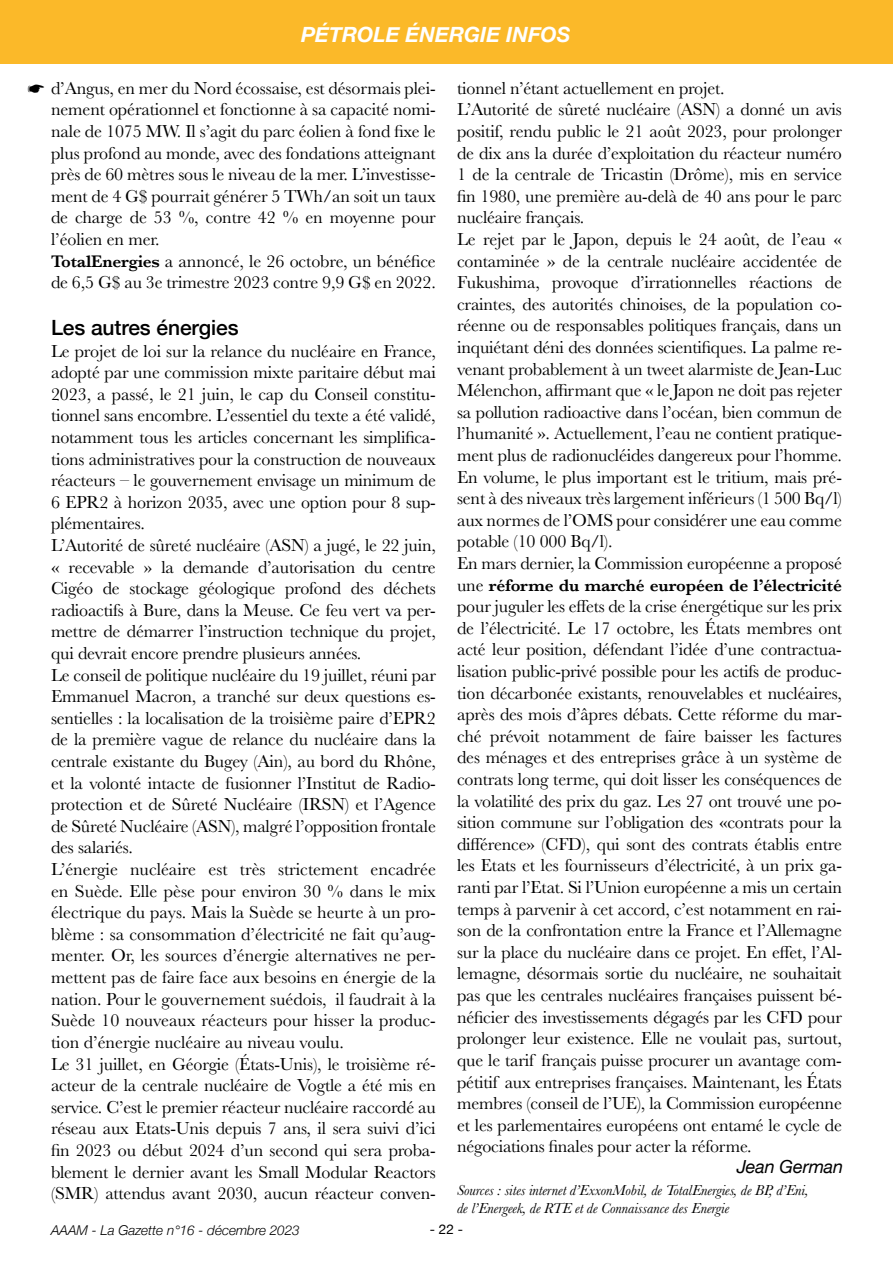
<style>
.page{position:relative;width:893px;height:1263px;background:#fff}
.page>*{position:absolute;margin:0;border:0;box-sizing:border-box;transform-origin:0 0}
.t1{font:italic 700 21px "Helvetica Neue";color:#fff}
.t2{font:500 21px "Helvetica Neue";letter-spacing:-.005em;color:#000}
.t3{font:18px/21.6px "Baskerville";letter-spacing:-.01em;color:#000}
.t4{font:italic 18px "Helvetica Neue";letter-spacing:-.005em;color:#000}
.t5{font:600 17.4px "Baskerville";letter-spacing:-.01em;color:#000}
.t6{font:italic 15px/18px "Baskerville";letter-spacing:-.005em;color:#000}
.t7{font:italic 300 13.5px "Helvetica Neue";color:#000}
.t8{font:13.5px "Helvetica Neue";color:#000}
.s1{font-weight:600;font-size:17.4px}
.s2{font-weight:400;font-size:18px}
</style>
<div class="page">
<div style="left:0;top:0;width:893px;height:64px;background:#fbb929"></div>
<p class="t1" style="left:301px;top:18px;width:271px">PÉTROLE ÉNERGIE INFOS</p>
<p class="t3" style="left:51px;top:77px;width:386px;text-indent:-23px">☛ d’Angus, en mer du Nord écossaise, est désormais plei&shy;nement opérationnel et fonctionne à sa capacité nomi&shy;nale de 1075 MW. Il s’agit du parc éolien à fond fixe le plus profond au monde, avec des fondations atteignant près de 60 mètres sous le niveau de la mer. L’investisse&shy;ment de 4 G$ pourrait générer 5 TWh/an soit un taux de charge de 53 %, contre 42 % en moyenne pour l’éolien en mer.<br><span class="s1">TotalEnergies</span> a annoncé, le 26 octobre, un bénéfice de 6,5 G$ au 3e trimestre 2023 contre 9,9 G$ en 2022.</p>
<p class="t2" style="left:51px;top:311px;width:189px">Les autres énergies</p>
<p class="t3" style="left:51px;top:340px;width:386px">Le projet de loi sur la relance du nucléaire en France, adopté par une commission mixte paritaire début mai 2023, a passé, le 21 juin, le cap du Conseil constitu&shy;tionnel sans encombre. L’essentiel du texte a été validé, notamment tous les articles concernant les simplifica&shy;tions administratives pour la construction de nouveaux réacteurs – le gouvernement envisage un minimum de 6 EPR2 à horizon 2035, avec une option pour 8 sup&shy;plémentaires.<br>L’Autorité de sûreté nucléaire (ASN) a jugé, le 22 juin, « recevable » la demande d’autorisation du centre Cigéo de stockage géologique profond des déchets radioactifs à Bure, dans la Meuse. Ce feu vert va per&shy;mettre de démarrer l’instruction technique du projet, qui devrait encore prendre plusieurs années.<br>Le conseil de politique nucléaire du 19 juillet, réuni par Emmanuel Macron, a tranché sur deux questions es&shy;sentielles : la localisation de la troisième paire d’EPR2 de la première vague de relance du nucléaire dans la centrale existante du Bugey (Ain), au bord du Rhône, et la volonté intacte de fusionner l’Institut de Radio&shy;protection et de Sûreté Nucléaire (IRSN) et l’Agence de Sûreté Nucléaire (ASN), malgré l’opposition frontale des salariés.<br>L’énergie nucléaire est très strictement encadrée en Suède. Elle pèse pour environ 30 % dans le mix électrique du pays. Mais la Suède se heurte à un pro&shy;blème : sa consommation d’électricité ne fait qu’aug&shy;menter. Or, les sources d’énergie alternatives ne per&shy;mettent pas de faire face aux besoins en énergie de la nation. Pour le gouvernement suédois, il faudrait à la Suède 10 nouveaux réacteurs pour hisser la produc&shy;tion d’énergie nucléaire au niveau voulu.<br>Le 31 juillet, en Géorgie (États-Unis), le troisième ré&shy;acteur de la centrale nucléaire de Vogtle a été mis en service. C’est le premier réacteur nucléaire raccordé au réseau aux Etats-Unis depuis 7 ans, il sera suivi d’ici fin 2023 ou début 2024 d’un second qui sera proba&shy;blement le dernier avant les Small Modular Reactors (SMR) attendus avant 2030, aucun réacteur conven-</p>
<p class="t3" style="left:457px;top:77px;width:386px">tionnel n’étant actuellement en projet.<br>L’Autorité de sûreté nucléaire (ASN) a donné un avis positif, rendu public le 21 août 2023, pour prolonger de dix ans la durée d’exploitation du réacteur numéro 1 de la centrale de Tricastin (Drôme), mis en service fin 1980, une première au-delà de 40 ans pour le parc nucléaire français.<br>Le rejet par le Japon, depuis le 24 août, de l’eau « contaminée » de la centrale nucléaire accidentée de Fukushima, provoque d’irrationnelles réactions de craintes, des autorités chinoises, de la population co&shy;réenne ou de responsables politiques français, dans un inquiétant déni des données scientifiques. La palme re&shy;venant probablement à un tweet alarmiste de Jean-Luc Mélenchon, affirmant que « le Japon ne doit pas rejeter sa pollution radioactive dans l’océan, bien commun de l’humanité ». Actuellement, l’eau ne contient pratique&shy;ment plus de radionucléides dangereux pour l’homme.<br>En volume, le plus important est le tritium, mais pré&shy;sent à des niveaux très largement inférieurs (1 500 Bq/l) aux normes de l’OMS pour considérer une eau comme potable (10 000 Bq/l).<br>En mars dernier, la Commission européenne a proposé</p>
<p class="t5" style="left:457px;top:573px;width:386px"><span class="s2">une</span> réforme du marché européen de l’électricité</p>
<p class="t3" style="left:457px;top:596px;width:386px;text-align:justify">pour juguler les effets de la crise énergétique sur les prix de l’électricité. Le 17 octobre, les États membres ont acté leur position, défendant l’idée d’une contractua&shy;lisation public-privé possible pour les actifs de produc&shy;tion décarbonée existants, renouvelables et nucléaires, après des mois d’âpres débats. Cette réforme du mar&shy;ché prévoit notamment de faire baisser les factures des ménages et des entreprises grâce à un système de contrats long terme, qui doit lisser les conséquences de la volatilité des prix du gaz. Les 27 ont trouvé une po&shy;sition commune sur l’obligation des «contrats pour la différence» (CFD), qui sont des contrats établis entre les Etats et les fournisseurs d’électricité, à un prix ga&shy;ranti par l’Etat. Si l’Union européenne a mis un certain temps à parvenir à cet accord, c’est notamment en rai&shy;son de la confrontation entre la France et l’Allemagne sur la place du nucléaire dans ce projet. En effet, l’Al&shy;lemagne, désormais sortie du nucléaire, ne souhaitait pas que les centrales nucléaires françaises puissent bé&shy;néficier des investissements dégagés par les CFD pour prolonger leur existence. Elle ne voulait pas, surtout, que le tarif français puisse procurer un avantage com&shy;pétitif aux entreprises françaises. Maintenant, les États membres (conseil de l’UE), la Commission européenne et les parlementaires européens ont entamé le cycle de négociations finales pour acter la réforme.</p>
<p class="t4" style="left:737px;top:1153px;width:108px">Jean German</p>
<p class="t6" style="left:457px;top:1181px;width:353px">Sources : sites internet d’ExxonMobil, de TotalEnergies, de BP, d’Eni, de l’Energeek, de RTE et de Connaissance des Energie</p>
<p class="t7" style="left:51px;top:1219px;width:250px">AAAM - La Gazette n°16 - décembre 2023</p>
<p class="t8" style="left:430px;top:1220px;width:35px">- 22 -</p>
</div>
